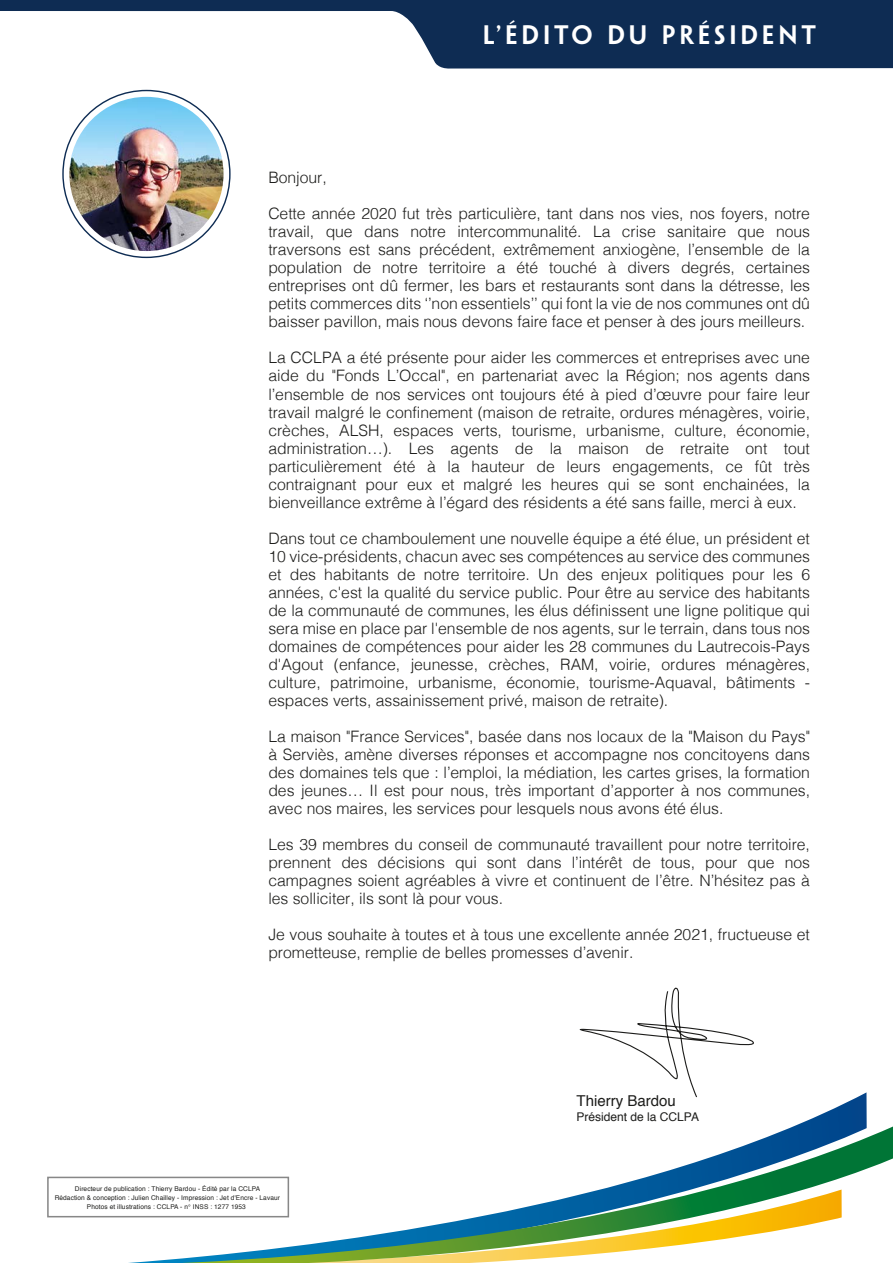
<style>
.page{position:relative;width:893px;height:1263px;background:#fff}
.page>*{position:absolute;margin:0;border:0;box-sizing:border-box;transform-origin:0 0}
.t1{font:600 24px "Penumbra Sans Std";letter-spacing:.16em;color:#fff}
.t2{font:300 15.75px/18px "Helvetica";color:#1d1d1b;text-align:justify}
.t3{font:15px "Helvetica";color:#1d1d1b}
.t4{font:12px "Helvetica";color:#1d1d1b}
.t5{font:6.6px/9px "Helvetica";letter-spacing:.015em;color:#1d1d1b;text-align:center}
</style>
<div class="page">
<svg style="left:0;top:0;width:893px;height:69px;fill:#0e2c53"></svg>
<div style="left:47px;top:1177px;width:242px;height:40px;border:2px solid #878787"></div>
<svg style="left:128px;top:1092px;width:739px;height:171px"></svg>
<svg style="left:182px;top:1126px;width:711px;height:137px"></svg>
<img style="left:69px;top:97px;width:155px;height:154px;border-radius:77px">
<svg style="left:575px;top:987px;width:183px;height:111px"></svg>
<h1 class="t1" style="left:483px;top:20px;width:335px">L’ÉDITO DU PRÉSIDENT</h1>
<p class="t2" style="left:268px;top:168px;width:60px">Bonjour,</p>
<p class="t2" style="left:268px;top:204px;width:543px">Cette année 2020 fut très particulière, tant dans nos vies, nos foyers, notre travail, que dans notre intercommunalité. La crise sanitaire que nous traversons est sans précédent, extrêmement anxiogène, l’ensemble de la population de notre territoire a été touché à divers degrés, certaines entreprises ont dû fermer, les bars et restaurants sont dans la détresse, les petits commerces dits ‘’non essentiels’’ qui font la vie de nos communes ont dû baisser pavillon, mais nous devons faire face et penser à des jours meilleurs.</p>
<p class="t2" style="left:268px;top:348px;width:543px">La CCLPA a été présente pour aider les commerces et entreprises avec une aide du "Fonds L’Occal", en partenariat avec la Région; nos agents dans l’ensemble de nos services ont toujours été à pied d’œuvre pour faire leur travail malgré le confinement (maison de retraite, ordures ménagères, voirie, crèches, ALSH, espaces verts, tourisme, urbanisme, culture, économie, administration…). Les agents de la maison de retraite ont tout particulièrement été à la hauteur de leurs engagements, ce fût très contraignant pour eux et malgré les heures qui se sont enchainées, la bienveillance extrême à l’égard des résidents a été sans faille, merci à eux.</p>
<p class="t2" style="left:268px;top:528px;width:543px">Dans tout ce chamboulement une nouvelle équipe a été élue, un président et 10 vice-présidents, chacun avec ses compétences au service des communes et des habitants de notre territoire. Un des enjeux politiques pour les 6 années, c'est la qualité du service public. Pour être au service des habitants de la communauté de communes, les élus définissent une ligne politique qui sera mise en place par l'ensemble de nos agents, sur le terrain, dans tous nos domaines de compétences pour aider les 28 communes du Lautrecois-Pays d'Agout (enfance, jeunesse, crèches, RAM, voirie, ordures ménagères, culture, patrimoine, urbanisme, économie, tourisme-Aquaval, bâtiments - espaces verts, assainissement privé, maison de retraite).</p>
<p class="t2" style="left:268px;top:726px;width:543px">La maison "France Services", basée dans nos locaux de la "Maison du Pays" à Serviès, amène diverses réponses et accompagne nos concitoyens dans des domaines tels que : l’emploi, la médiation, les cartes grises, la formation des jeunes… Il est pour nous, très important d’apporter à nos communes, avec nos maires, les services pour lesquels nous avons été élus.</p>
<p class="t2" style="left:268px;top:834px;width:543px">Les 39 membres du conseil de communauté travaillent pour notre territoire, prennent des décisions qui sont dans l’intérêt de tous, pour que nos campagnes soient agréables à vivre et continuent de l’être. N’hésitez pas à les solliciter, ils sont là pour vous.</p>
<p class="t2" style="left:268px;top:924px;width:543px">Je vous souhaite à toutes et à tous une excellente année 2021, fructueuse et prometteuse, remplie de belles promesses d’avenir.</p>
<p class="t5" style="left:55px;top:1184px;width:227px">Directeur de publication : Thierry Bardou - Édité par la CCLPA<br>Rédaction &amp; conception : Julien Chailley - Impression : Jet d'Encre - Lavaur<br>Photos et illustrations : CCLPA - n° INSS : 1277 1953</p>
<p class="t3" style="left:577px;top:1089px;width:101px">Thierry Bardou</p>
<p class="t4" style="left:577px;top:1108px;width:124px">Président de la CCLPA</p>
</div>
